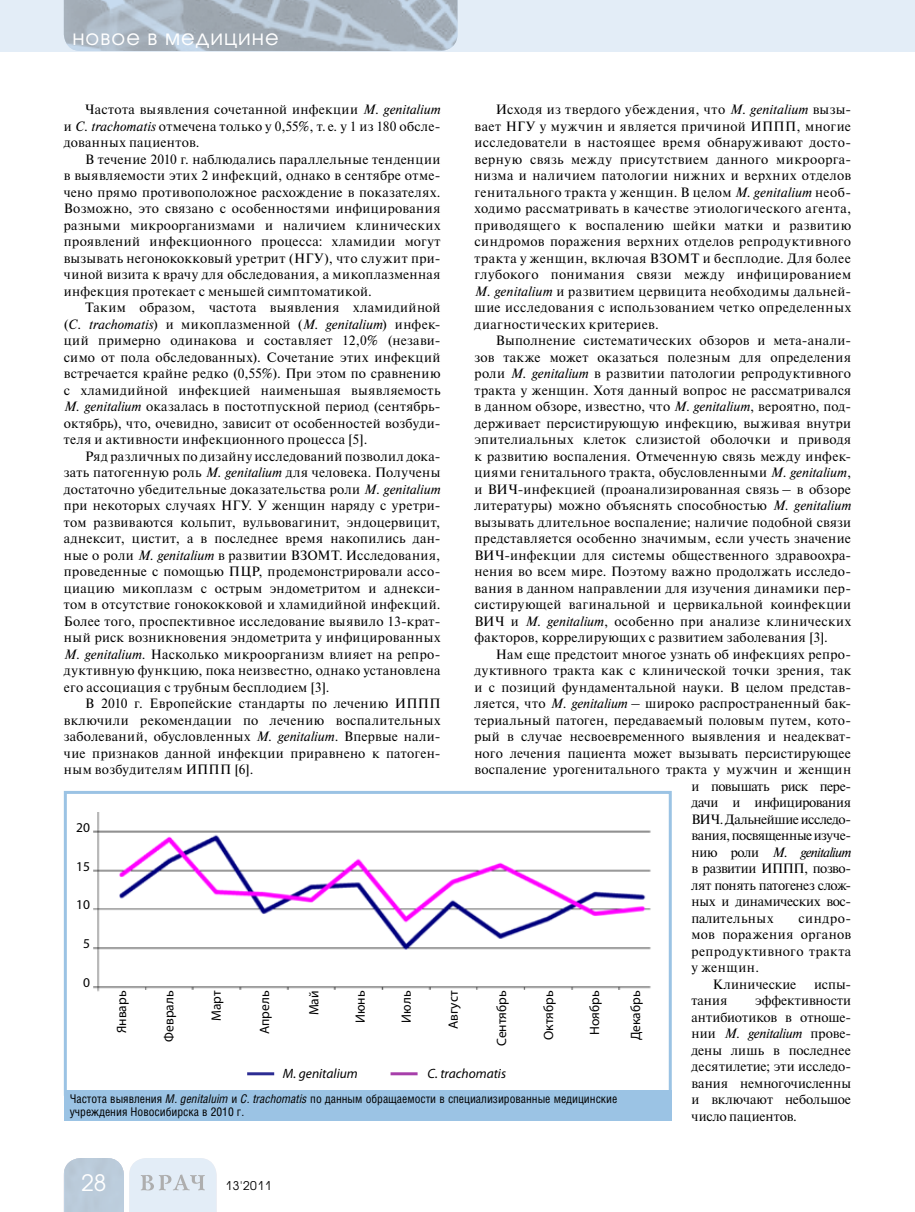
<style>
.page{position:relative;width:915px;height:1212px;background:#fff}
.page>*{position:absolute;margin:0;border:0;box-sizing:border-box;transform-origin:0 0}
.t1{font:22.5px "Avant Garde Gothic C";color:#fff}
.t2{font:21px "Avant Garde Gothic C";letter-spacing:.05em;color:#fff}
.t3{font:13.5px/16.5px "Newton C";letter-spacing:.02em;color:#000;text-align:justify}
.t4{font:13.5px "Myriad Pro";color:#000}
.t5{font:italic 13.5px "Myriad Pro";color:#000}
.t6{font:13.5px "Newton C";letter-spacing:.04em;color:#000}
.t7{font:12px/13.5px "Helios Cond";color:#000}
.t8{font:12px "Avant Garde Gothic C";letter-spacing:.05em;color:#000}
.s1{font-style:italic}
</style>
<div class="page">
<svg style="left:64px;top:1158px;width:152px;height:54px;background:#d3dee9"></svg>
<div style="left:0;top:0;width:914px;height:51px;background:#e3edf7"></div>
<svg style="left:64px;top:0;width:393px;height:51px;background:#a9b4c0"></svg>
<img style="left:93px;top:812px;width:558px;height:180px">
<div style="left:102px;top:990px;width:549px;height:88px;background:#fff"></div>
<hr style="left:247px;top:1072px;width:27px;height:3px;background:#2c2c93">
<hr style="left:390px;top:1072px;width:27px;height:3px;background:#a73faa">
<div style="left:64px;top:791px;width:607px;height:305px;border:3px solid #9bc3e4"></div>
<div style="left:64px;top:1091px;width:607px;height:30px;background:#9bc3e4"></div>
<h2 class="t2" style="left:72px;top:25px;width:168px">фармакология</h2>
<h2 class="t2" style="left:72px;top:25px;width:208px">новое в медицине</h2>
<p class="t3" style="left:64px;top:101px;width:378px;text-indent:21px">Частота выявления сочетанной инфекции <span class="s1">M. genitalium </span>и <span class="s1">C. trachomatis</span> отмечена только у 0,55%, т. е. у 1 из 180 обсле&shy;дованных пациентов.</p>
<p class="t3" style="left:64px;top:151px;width:378px;text-indent:21px">В течение 2010 г. наблюдались параллельные тенденции в выявляемости этих 2 инфекций, однако в сентябре отме&shy;чено прямо противоположное расхождение в показателях.<br>Возможно, это связано с особенностями инфицирования разными микроорганизмами и наличием клинических проявлений инфекционного процесса: хламидии могут вызывать негонококковый уретрит (НГУ), что служит при&shy;чиной визита к врачу для обследования, а микоплазменная инфекция протекает с меньшей симптоматикой.</p>
<p class="t3" style="left:64px;top:299px;width:378px;text-indent:21px">Таким образом, частота выявления хламидийной (<span class="s1">C. trachomatis</span>) и микоплазменной (<span class="s1">M. genitalium</span>) инфек&shy;ций примерно одинакова и составляет 12,0% (незави&shy;симо от пола обследованных). Сочетание этих инфекций встречается крайне редко (0,55%). При этом по сравнению с хламидийной инфекцией наименьшая выявляемость <span class="s1">M. genitalium</span> оказалась в постотпускной период (сентябрь&shy;октябрь), что, очевидно, зависит от особенностей возбуди&shy;теля и активности инфекционного процесса [5].</p>
<p class="t3" style="left:64px;top:448px;width:378px;text-indent:21px">Ряд различных по дизайну исследований позволил дока&shy;зать патогенную роль <span class="s1">M. genitalium</span> для человека. Получены достаточно убедительные доказательства роли <span class="s1">M. genitalium </span>при некоторых случаях НГУ. У женщин наряду с уретри&shy;том развиваются кольпит, вульвовагинит, эндоцервицит, аднексит, цистит, а в последнее время накопились дан&shy;ные о роли <span class="s1">M. genitalium</span> в развитии ВЗОМТ. Исследования, проведенные с помощью ПЦР, продемонстрировали ассо&shy;циацию микоплазм с острым эндометритом и аднекси&shy;том в отсутствие гонококковой и хламидийной инфекций.<br>Более того, проспективное исследование выявило 13‑крат&shy;ный риск возникновения эндометрита у инфицированных <span class="s1">M. genitalium</span>. Насколько микроорганизм влияет на репро&shy;дуктивную функцию, пока неизвестно, однако установлена его ассоциация с трубным бесплодием [3].</p>
<p class="t3" style="left:64px;top:695px;width:378px;text-indent:21px">В 2010 г. Европейские стандарты по лечению ИППП включили рекомендации по лечению воспалительных заболеваний, обусловленных <span class="s1">М. genitalium</span>. Впервые нали&shy;чие признаков данной инфекции приравнено к патоген&shy;ным возбудителям ИППП [6].</p>
<p class="t3" style="left:474px;top:101px;width:378px;text-indent:21px">Исходя из твердого убеждения, что <span class="s1">M. genitalium</span> вызы&shy;вает НГУ у мужчин и является причиной ИППП, многие исследователи в настоящее время обнаруживают досто&shy;верную связь между присутствием данного микроорга&shy;низма и наличием патологии нижних и верхних отделов генитального тракта у женщин. В целом <span class="s1">M. genitalium</span> необ&shy;ходимо рассматривать в качестве этиологического агента, приводящего к воспалению шейки матки и развитию синдромов поражения верхних отделов репродуктивного тракта у женщин, включая ВЗОМТ и бесплодие. Для более глубокого понимания связи между инфицированием <span class="s1">M. genitalium</span> и развитием цервицита необходимы дальней&shy;шие исследования с использованием четко определенных диагностических критериев.</p>
<p class="t3" style="left:474px;top:332px;width:378px;text-indent:21px">Выполнение систематических обзоров и мета-анали&shy;зов также может оказаться полезным для определения роли <span class="s1">M. genitalium</span> в развитии патологии репродуктивного тракта у женщин. Хотя данный вопрос не рассматривался в данном обзоре, известно, что <span class="s1">M. genitalium</span>, вероятно, под&shy;держивает персистирующую инфекцию, выживая внутри эпителиальных клеток слизистой оболочки и приводя к развитию воспаления. Отмеченную связь между инфек&shy;циями генитального тракта, обусловленными <span class="s1">M. genitalium</span>, и ВИЧ-инфекцией (проанализированная связь – в обзоре литературы) можно объяснять способностью <span class="s1">M. genitalium </span>вызывать длительное воспаление; наличие подобной связи представляется особенно значимым, если учесть значение ВИЧ-инфекции для системы общественного здравоохра&shy;нения во всем мире. Поэтому важно продолжать исследо&shy;вания в данном направлении для изучения динамики пер&shy;систирующей вагинальной и цервикальной коинфекции ВИЧ и <span class="s1">M. genitalium</span>, особенно при анализе клинических факторов, коррелирующих с развитием заболевания [3].</p>
<p class="t3" style="left:474px;top:646px;width:378px;text-indent:21px">Нам еще предстоит многое узнать об инфекциях репро&shy;дуктивного тракта как с клинической точки зрения, так и с позиций фундаментальной науки. В целом представ&shy;ляется, что <span class="s1">M. genitalium</span> – широко распространенный бак&shy;териальный патоген, передаваемый половым путем, кото&shy;рый в случае несвоевременного выявления и неадекват&shy;ного лечения пациента может вызывать персистирующее воспаление урогенитального тракта у мужчин и женщин</p>
<p class="t4" style="left:76px;top:819px;width:15px">20</p>
<p class="t4" style="left:76px;top:858px;width:15px">15</p>
<p class="t4" style="left:76px;top:896px;width:15px">10</p>
<p class="t4" style="left:83px;top:935px;width:8px">5</p>
<p class="t4" style="left:83px;top:974px;width:8px">0</p>
<p class="t4" style="left:113px;top:1033px;width:44px;rotate:-90deg">Январь</p>
<p class="t4" style="left:160px;top:1042px;width:53px;rotate:-90deg">Февраль</p>
<p class="t4" style="left:208px;top:1021px;width:32px;rotate:-90deg">Март</p>
<p class="t4" style="left:256px;top:1034px;width:45px;rotate:-90deg">Апрель</p>
<p class="t4" style="left:305px;top:1015px;width:26px;rotate:-90deg">Май</p>
<p class="t4" style="left:352px;top:1023px;width:34px;rotate:-90deg">Июнь</p>
<p class="t4" style="left:397px;top:1022px;width:34px;rotate:-90deg">Июль</p>
<p class="t4" style="left:445px;top:1029px;width:40px;rotate:-90deg">Август</p>
<p class="t4" style="left:540px;top:1040px;width:51px;rotate:-90deg">Октябрь</p>
<p class="t4" style="left:586px;top:1035px;width:46px;rotate:-90deg">Ноябрь</p>
<p class="t4" style="left:627px;top:1040px;width:51px;rotate:-90deg">Декабрь</p>
<p class="t4" style="left:493px;top:1046px;width:57px;rotate:-90deg">Сентябрь</p>
<p class="t5" style="left:283px;top:1065px;width:76px">M. genitalium</p>
<p class="t5" style="left:427px;top:1065px;width:80px">C. trachomatis</p>
<p class="t7" style="left:70px;top:1091px;width:549px">Частота выявления <span class="s1">M. genitaluim</span> и <span class="s1">C. trachomatis</span> по данным обращаемости в специализированные медицинские учреждения Новосибирска в 2010 г.</p>
<h1 class="t1" style="left:81px;top:1170px;width:26px">28</h1>
<p class="t8" style="left:225px;top:1179px;width:33px">8'201</p>
<p class="t8" style="left:225px;top:1179px;width:47px">13'2011</p>
<p class="t3" style="left:691px;top:778px;width:161px">и повышать риск пере&shy;дачи и инфицирования ВИЧ. Дальнейшие исследо&shy;вания, посвященные изуче&shy;нию роли <span class="s1">M. genitalium </span>в развитии ИППП, позво&shy;лят понять патогенез слож&shy;ных и динамических вос&shy;палительных</p>
<p class="t3" style="left:798px;top:910px;width:54px">синдро-</p>
<p class="t3" style="left:691px;top:926px;width:161px">мов поражения органов</p>
<p class="t6" style="left:691px;top:944px;width:161px">репродуктивного тракта</p>
<p class="t3" style="left:691px;top:959px;width:69px">у женщин.</p>
<p class="t3" style="left:712px;top:976px;width:85px">Клинические</p>
<p class="t3" style="left:813px;top:976px;width:38px">испы-</p>
<p class="t3" style="left:691px;top:992px;width:37px">тания</p>
<p class="t3" style="left:691px;top:992px;width:161px;text-indent:64px">эффективности антибиотиков в отноше&shy;нии <span class="s1">M. genitalium</span> прове&shy;дены лишь в последнее десятилетие; эти исследо&shy;вания немногочисленны и включают небольшое число пациентов.</p>
</div>
